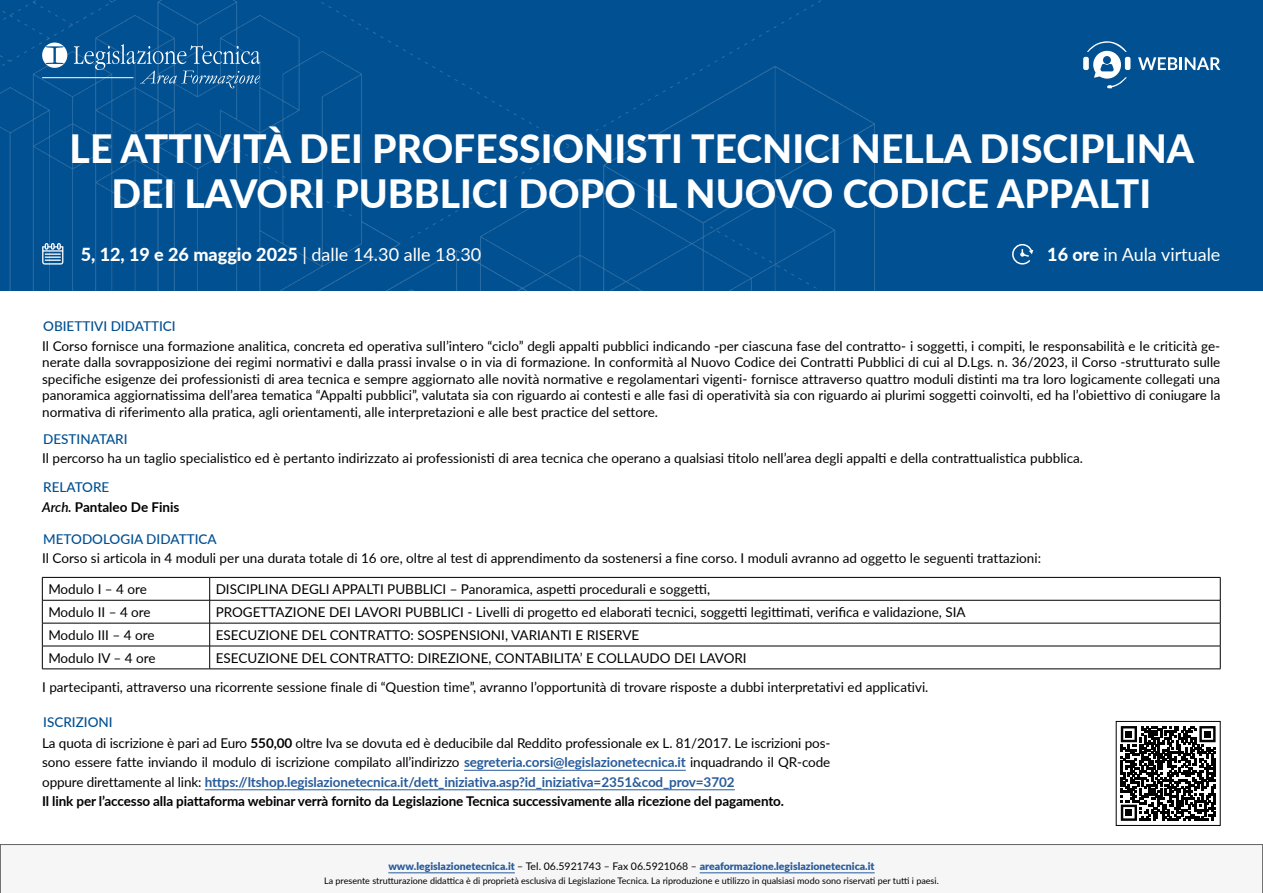
<style>
.page{position:relative;width:1263px;height:893px;background:#fff}
.page>*{position:absolute;margin:0;border:0;box-sizing:border-box;transform-origin:0 0}
.t1{font:800 39px/45px "Lato";color:#fff;text-align:center}
.t2{font:800 18px "Lato";color:#fff}
.t3{font:18px "Lato";color:#fff}
.t4{font:13.5px/16.5px "Lato";color:#000;text-align:justify}
.t5{font:700 13.5px/19.5px "Lato";letter-spacing:-.01em;color:#275b9b}
.t6{font:500 13.5px "Lato";color:#005092}
.t7{font:700 13.5px "Lato";color:#000}
.t8{font:900 10.5px "Lato";color:#275b9b}
.t9{font:9px "Lato";color:#000}
.s1{font-weight:400}
.s2{font-weight:800}
.s3{font-weight:600;font-style:italic}
.s4{font-weight:500;color:#005092}
.s5{font-weight:700}
.s6{font-weight:400;color:#000}
.s7{color:#000}
</style>
<div class="page">
<div style="left:1px;top:0;width:1262px;height:291px;background:#005092"></div>
<div style="left:0;top:844px;width:1263px;height:49px;background:#f6f6f6"></div>
<hr style="left:388px;top:872px;width:127px;height:1px;background:#275b9b">
<hr style="left:700px;top:872px;width:175px;height:1px;background:#275b9b">
<hr style="left:464px;top:770px;width:222px;height:1px;background:#275b9b">
<hr style="left:205px;top:789px;width:530px;height:1px;background:#275b9b">
<svg style="left:1138px;top:57px;width:82px;height:13px"></svg>
<div style="left:1083px;top:57px;width:6px;height:13px;background:#fff;border-radius:2px"></div>
<div style="left:1125px;top:57px;width:5px;height:13px;background:#fff;border-radius:2px"></div>
<svg style="left:1087px;top:41px;width:40px;height:47px"></svg>
<svg style="left:74px;top:44px;width:186px;height:44px;background:#2166a0"></svg>
<svg style="left:42px;top:43px;width:25px;height:25px"></svg>
<hr style="left:42px;top:77px;width:91px;height:1px;background:#fff">
<svg style="left:42px;top:243px;width:21px;height:22px"></svg>
<hr style="left:42px;top:577px;width:168px;height:1px;background:#000">
<hr style="left:210px;top:577px;width:1010px;height:1px;background:#000">
<hr style="left:42px;top:600px;width:168px;height:1px;background:#000">
<hr style="left:210px;top:600px;width:1010px;height:1px;background:#000">
<hr style="left:42px;top:623px;width:168px;height:1px;background:#000">
<hr style="left:210px;top:623px;width:1010px;height:1px;background:#000">
<hr style="left:42px;top:646px;width:168px;height:1px;background:#000">
<svg style="left:42px;top:578px;width:1px;height:91px"></svg>
<hr style="left:210px;top:646px;width:1010px;height:1px;background:#000">
<svg style="left:209px;top:578px;width:1px;height:91px"></svg>
<svg style="left:1220px;top:578px;width:1px;height:91px"></svg>
<hr style="left:42px;top:669px;width:168px;height:1px;background:#000">
<hr style="left:210px;top:669px;width:1010px;height:1px;background:#000">
<svg style="left:1121px;top:726px;width:94px;height:95px"></svg>
<div style="left:1125px;top:731px;width:7px;height:7px;background:#000"></div>
<div style="left:1204px;top:731px;width:7px;height:7px;background:#000"></div>
<div style="left:1125px;top:809px;width:7px;height:7px;background:#000"></div>
<div style="left:1116px;top:721px;width:104px;height:105px;border:1px solid #000"></div>
<svg style="left:1011px;top:243px;width:22px;height:22px"></svg>
<h1 class="t1" style="left:70px;top:124px;width:1126px">LE ATTIVITÀ DEI PROFESSIONISTI TECNICI NELLA DISCIPLINA<br>DEI LAVORI PUBBLICI DOPO IL NUOVO CODICE APPALTI</h1>
<h2 class="t2" style="left:81px;top:241px;width:402px">5, 12, 19 e 26 maggio 2025 <span class="s1">| dalle 14.30 alle 18.30</span></h2>
<h2 class="t3" style="left:1047px;top:242px;width:175px"><span class="s2">16 ore</span> in Aula virtuale</h2>
<p class="t6" style="left:43px;top:316px;width:134px">OBIETTIVI DIDATTICI</p>
<p class="t4" style="left:42px;top:337px;width:1180px">Il Corso fornisce una formazione analitica, concreta ed operativa sull’intero “ciclo” degli appalti pubblici indicando -per ciascuna fase del contratto- i soggetti, i compiti, le responsabilità e le criticità ge&shy;nerate dalla sovrapposizione dei regimi normativi e dalla prassi invalse o in via di formazione. In conformità al Nuovo Codice dei Contratti Pubblici di cui al D.Lgs. n. 36/2023, il Corso -strutturato sulle specifiche esigenze dei professionisti di area tecnica e sempre aggiornato alle novità normative e regolamentari vigenti- fornisce attraverso quattro moduli distinti ma tra loro logicamente collegati una panoramica aggiornatissima dell’area tematica “Appalti pubblici”, valutata sia con riguardo ai contesti e alle fasi di operatività sia con riguardo ai plurimi soggetti coinvolti, ed ha l’obiettivo di coniugare la normativa di riferimento alla pratica, agli orientamenti, alle interpretazioni e alle best practice del settore.</p>
<p class="t6" style="left:43px;top:429px;width:86px">DESTINATARI</p>
<p class="t4" style="left:42px;top:449px;width:1042px">Il percorso ha un taglio specialistico ed è pertanto indirizzato ai professionisti di area tecnica che operano a qualsiasi titolo nell’area degli appalti e della contrattualistica pubblica.</p>
<p class="t6" style="left:43px;top:477px;width:68px">RELATORE</p>
<p class="t7" style="left:42px;top:497px;width:139px"><span class="s3">Arch.</span> Pantaleo De Finis</p>
<p class="t6" style="left:43px;top:529px;width:175px">METODOLOGIA DIDATTICA</p>
<p class="t4" style="left:42px;top:549px;width:1000px">Il Corso si articola in 4 moduli per una durata totale di 16 ore, oltre al test di apprendimento da sostenersi a fine corso. I moduli avranno ad oggetto le seguenti trattazioni:</p>
<p class="t4" style="left:48px;top:580px;width:100px">Modulo I – 4 ore</p>
<p class="t4" style="left:216px;top:580px;width:496px">DISCIPLINA DEGLI APPALTI PUBBLICI – Panoramica, aspetti procedurali e soggetti,</p>
<p class="t4" style="left:48px;top:603px;width:104px">Modulo II – 4 ore</p>
<p class="t4" style="left:216px;top:603px;width:751px">PROGETTAZIONE DEI LAVORI PUBBLICI - Livelli di progetto ed elaborati tecnici, soggetti legittimati, verifica e validazione, SIA</p>
<p class="t4" style="left:48px;top:626px;width:108px">Modulo III – 4 ore</p>
<p class="t4" style="left:216px;top:626px;width:425px">ESECUZIONE DEL CONTRATTO: SOSPENSIONI, VARIANTI E RISERVE</p>
<p class="t4" style="left:48px;top:649px;width:109px">Modulo IV – 4 ore</p>
<p class="t4" style="left:216px;top:649px;width:532px">ESECUZIONE DEL CONTRATTO: DIREZIONE, CONTABILITA’ E COLLAUDO DEI LAVORI</p>
<p class="t4" style="left:42px;top:678px;width:888px">I partecipanti, attraverso una ricorrente sessione finale di “Question time”, avranno l’opportunità di trovare risposte a dubbi interpretativi ed applicativi.</p>
<p class="t4" style="left:42px;top:711px;width:790px;line-height:20.9px"><span class="s4">ISCRIZIONI<br></span>La quota di iscrizione è pari ad Euro <span class="s5">550,00</span> oltre Iva se dovuta ed è deducibile dal Reddito professionale ex L. 81/2017. Le iscrizioni pos-</p>
<p class="t5" style="left:42px;top:752px;width:790px"><span class="s6">sono essere fatte inviando il modulo di iscrizione compilato all’indirizzo</span> segreteria.corsi@legislazionetecnica.it <span class="s6">inquadrando il QR-code oppure direttamente al link:</span> https://ltshop.legislazionetecnica.it/dett_iniziativa.asp?id_iniziativa=2351&amp;cod_prov=3702<br><span class="s7">Il link per l’accesso alla piattaforma webinar verrà fornito da Legislazione Tecnica successivamente alla ricezione del pagamento.</span></p>
<p class="t8" style="left:388px;top:859px;width:488px">www.legislazionetecnica.it <span class="s6">– Tel. 06.5921743 – Fax 06.5921068 –</span> areaformazione.legislazionetecnica.it</p>
<p class="t9" style="left:324px;top:874px;width:616px">La presente strutturazione didattica è di proprietà esclusiva di Legislazione Tecnica. La riproduzione e utilizzo in qualsiasi modo sono riservati per tutti i paesi.</p>
</div>
